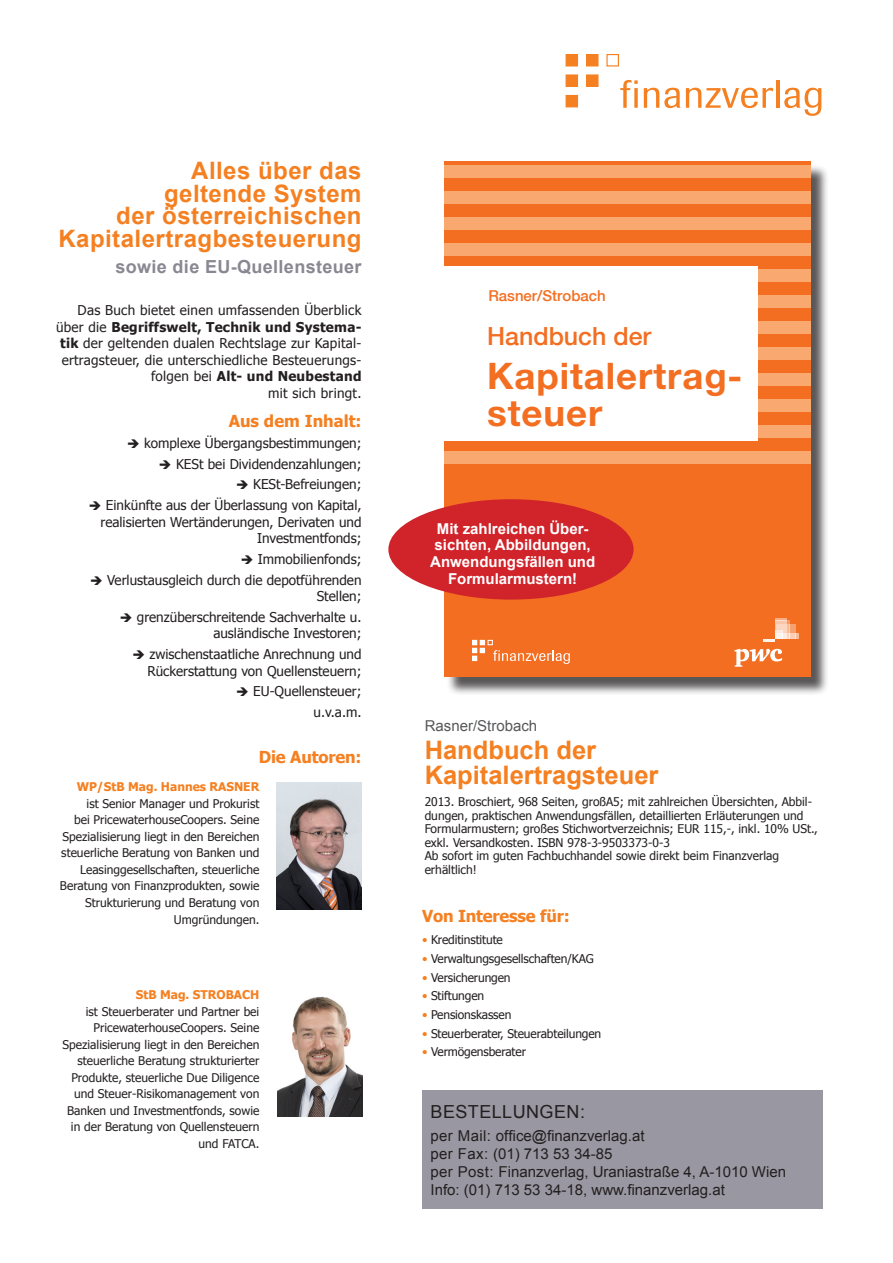
<style>
.page{position:relative;width:893px;height:1263px;background:#fff}
.page>*{position:absolute;margin:0;border:0;box-sizing:border-box;transform-origin:0 0}
.t1{font:700 36.6px/36.6px "Helvetica Neue LT Std";letter-spacing:.025em;color:#f36e21}
.t2{font:700 25.5px/25.5px "Arial";color:#f58021}
.t3{font:500 25.05px "Helvetica Neue";color:#f36e21}
.Titel{font:700 24px/22.5px "Arial";letter-spacing:.02em;color:#f58021;text-align:right}
.Titel-2{font:700 18px "Arial";letter-spacing:.02em;color:#898791}
.t4{font:18px "Arial";letter-spacing:.025em;color:#231f20}
.Titel-3{font:700 16.5px "Tahoma";letter-spacing:-.01em;color:#f58021}
.t5{font:15px "Arial";color:#231f20}
.t6{font:700 15px/16.5px "Arial";color:#fff;text-align:center}
.t7{font:500 15px "Helvetica Neue";color:#f36e21}
.A_U{font:15px "Arial";color:#57585a}
.GrundschriftTopTitel{font:13.5px/16.5px "Tahoma";color:#231f20;text-align:right}
.Titel-4{font:13.5px/16.5px "Tahoma";letter-spacing:.02em;color:#231f20;text-align:right}
.Grundtext{font:12px/16.5px "Tahoma";color:#231f20}
.s1{font-weight:700}
.s2{font-weight:700;color:#f58021}
.s3{color:#f58021}
</style>
<div class="page">
<div style="left:446px;top:164px;width:383px;height:531px;background:#231f20;opacity:.75"></div>
<div style="left:444px;top:162px;width:366px;height:515px;background:#f36e21"></div>
<svg style="left:734px;top:649px;width:48px;height:18px"></svg>
<svg style="left:763px;top:618px;width:35px;height:24px"></svg>
<svg style="left:472px;top:640px;width:98px;height:24px"></svg>
<div style="left:444px;top:451px;width:366px;height:13px;background:#f9a86f"></div>
<div style="left:469px;top:425px;width:341px;height:13px;background:#f9a86f"></div>
<div style="left:469px;top:399px;width:341px;height:13px;background:#f9a86f"></div>
<div style="left:469px;top:373px;width:341px;height:13px;background:#f9a86f"></div>
<div style="left:469px;top:347px;width:341px;height:13px;background:#f9a86f"></div>
<div style="left:469px;top:321px;width:341px;height:13px;background:#f9a86f"></div>
<div style="left:469px;top:295px;width:341px;height:13px;background:#f9a86f"></div>
<div style="left:469px;top:269px;width:341px;height:13px;background:#f9a86f"></div>
<div style="left:444px;top:243px;width:366px;height:13px;background:#f9a86f"></div>
<div style="left:444px;top:217px;width:366px;height:13px;background:#f9a86f"></div>
<div style="left:444px;top:191px;width:366px;height:13px;background:#f9a86f"></div>
<div style="left:444px;top:165px;width:366px;height:13px;background:#f9a86f"></div>
<div style="left:444px;top:267px;width:314px;height:174px;background:#fff"></div>
<svg style="left:620px;top:80px;width:18px;height:28px"></svg>
<svg style="left:644px;top:88px;width:129px;height:20px"></svg>
<hr style="left:776px;top:80px;width:3px;height:28px;background:#f58021">
<svg style="left:784px;top:88px;width:37px;height:28px"></svg>
<div style="left:566px;top:54px;width:12px;height:13px;background:#f58021;border:1px solid #f58021"></div>
<div style="left:586px;top:54px;width:12px;height:13px;background:#f58021;border:1px solid #f58021"></div>
<div style="left:566px;top:74px;width:12px;height:13px;background:#f58021;border:1px solid #f58021"></div>
<div style="left:586px;top:74px;width:12px;height:13px;background:#f58021;border:1px solid #f58021"></div>
<div style="left:566px;top:95px;width:12px;height:12px;background:#f58021"></div>
<div style="left:606px;top:54px;width:13px;height:13px;border:1px solid #f58021"></div>
<div style="left:422px;top:1091px;width:400px;height:118px;background:#9997a1"></div>
<div style="left:388px;top:499px;width:246px;height:101px;background:#d1232a;border-radius:50%"></div>
<img style="left:277px;top:782px;width:84px;height:127px">
<img style="left:277px;top:996px;width:85px;height:121px">
<p class="Titel" style="left:58px;top:160px;width:305px">Alles über das<br>geltende System<br>der österreichischen<br>Kapitalertragbesteuerung</p>
<p class="Titel-2" style="left:115px;top:255px;width:248px">sowie die EU-Quellensteuer</p>
<p class="Titel-4" style="left:56px;top:302px;width:307px">Das Buch bietet einen umfassenden Überblick über die <span class="s1">Begriffswelt, Technik und Systema&shy;tik</span> der geltenden dualen Rechtslage zur Kapital&shy;ertragsteuer, die unterschiedliche Besteuerungs&shy;folgen bei <span class="s1">Alt- und Neubestand<br></span>mit sich bringt.</p>
<p class="Titel-3" style="left:229px;top:409px;width:134px">Aus dem Inhalt:</p>
<p class="GrundschriftTopTitel" style="left:127px;top:434px;width:236px">➔ komplexe Übergangsbestimmungen;</p>
<p class="GrundschriftTopTitel" style="left:159px;top:455px;width:204px">➔ KESt bei Dividendenzahlungen;</p>
<p class="GrundschriftTopTitel" style="left:236px;top:476px;width:127px">➔ KESt-Befreiungen;</p>
<p class="GrundschriftTopTitel" style="left:89px;top:496px;width:274px">➔ Einkünfte aus der Überlassung von Kapital, realisierten Wertänderungen, Derivaten und<br>Investmentfonds;</p>
<p class="GrundschriftTopTitel" style="left:241px;top:550px;width:122px">➔ Immobilienfonds;</p>
<p class="GrundschriftTopTitel" style="left:90px;top:571px;width:273px">➔ Verlustausgleich durch die depotführenden<br>Stellen;</p>
<p class="GrundschriftTopTitel" style="left:120px;top:608px;width:243px">➔ grenzüberschreitende Sachverhalte u. ausländische Investoren;</p>
<p class="GrundschriftTopTitel" style="left:132px;top:645px;width:231px">➔ zwischenstaatliche Anrechnung und<br>Rückerstattung von Quellensteuern;</p>
<p class="GrundschriftTopTitel" style="left:236px;top:683px;width:127px">➔ EU-Quellensteuer;</p>
<p class="GrundschriftTopTitel" style="left:314px;top:703px;width:49px">u.v.a.m.</p>
<p class="Titel-3" style="left:259px;top:746px;width:104px">Die Autoren:</p>
<p class="Grundtext" style="left:60px;top:778px;width:201px;text-align:right"><span class="s2">WP/StB Mag. Hannes RASNER<br></span>ist Senior Manager und Prokurist<br>bei PricewaterhouseCoopers. Seine Spezialisierung liegt in den Bereichen steuerliche Beratung von Banken und Leasinggesellschaften, steuerliche Beratung von Finanzprodukten, sowie Strukturierung und Beratung von Umgründungen.</p>
<p class="Grundtext" style="left:63px;top:986px;width:198px;text-align:right"><span class="s2">StB Mag. STROBACH<br></span>ist Steuerberater und Partner bei<br>PricewaterhouseCoopers. Seine<br>Spezialisierung liegt in den Bereichen steuerliche Beratung strukturierter<br>Produkte, steuerliche Due Diligence und Steuer-Risikomanagement von<br>Banken und Investmentfonds, sowie in der Beratung von Quellensteuern und FATCA.</p>
<p class="t7" style="left:488px;top:286px;width:119px">Rasner/Strobach</p>
<p class="t3" style="left:487px;top:321px;width:166px">Handbuch der</p>
<p class="t1" style="left:487px;top:357px;width:257px">Kapitalertrag&shy;steuer</p>
<p class="t6" style="left:430px;top:521px;width:167px">Mit zahlreichen Über&shy;sichten, Abbildungen,<br>Anwendungsfällen und<br>Formularmustern!</p>
<p class="A_U" style="left:425px;top:716px;width:114px">Rasner/Strobach</p>
<p class="t2" style="left:425px;top:738px;width:235px">Handbuch der<br>Kapitalertragsteuer</p>
<p class="Grundtext" style="left:425px;top:794px;width:394px;line-height:13.5px">2013. Broschiert, 968 Seiten, großA5; mit zahlreichen Übersichten, Abbil&shy;dungen, praktischen Anwendungsfällen, detaillierten Erläuterungen und Formularmustern; großes Stichwortverzeichnis; EUR 115,-, inkl. 10% USt., exkl. Versandkosten. ISBN 978-3-9503373-0-3</p>
<p class="Grundtext" style="left:425px;top:848px;width:356px;line-height:13.5px">Ab sofort im guten Fachbuchhandel sowie direkt beim Finanzverlag erhältlich!</p>
<p class="Titel-3" style="left:422px;top:904px;width:149px">Von Interesse für:</p>
<p class="Grundtext" style="left:422px;top:931px;width:82px"><span class="s3">•</span> Kreditinstitute</p>
<p class="Grundtext" style="left:422px;top:950px;width:173px"><span class="s3">•</span> Verwaltungsgesellschaften/KAG</p>
<p class="Grundtext" style="left:422px;top:968px;width:90px"><span class="s3">•</span> Versicherungen</p>
<p class="Grundtext" style="left:422px;top:987px;width:64px"><span class="s3">•</span> Stiftungen</p>
<p class="Grundtext" style="left:422px;top:1006px;width:91px"><span class="s3">•</span> Pensionskassen</p>
<p class="Grundtext" style="left:422px;top:1024px;width:181px"><span class="s3">•</span> Steuerberater, Steuerabteilungen</p>
<p class="Grundtext" style="left:422px;top:1043px;width:106px"><span class="s3">•</span> Vermögensberater</p>
<p class="t4" style="left:431px;top:1100px;width:156px">BESTELLUNGEN:</p>
<p class="t5" style="left:431px;top:1125px;width:216px">per Mail: office@finanzverlag.at</p>
<p class="t5" style="left:431px;top:1143px;width:183px">per Fax: (01) 713 53 34-85</p>
<p class="t5" style="left:431px;top:1161px;width:357px">per Post: Finanzverlag, Uraniastraße 4, A-1010 Wien</p>
<p class="t5" style="left:431px;top:1179px;width:296px">Info: (01) 713 53 34-18, www.finanzverlag.at</p>
</div>
